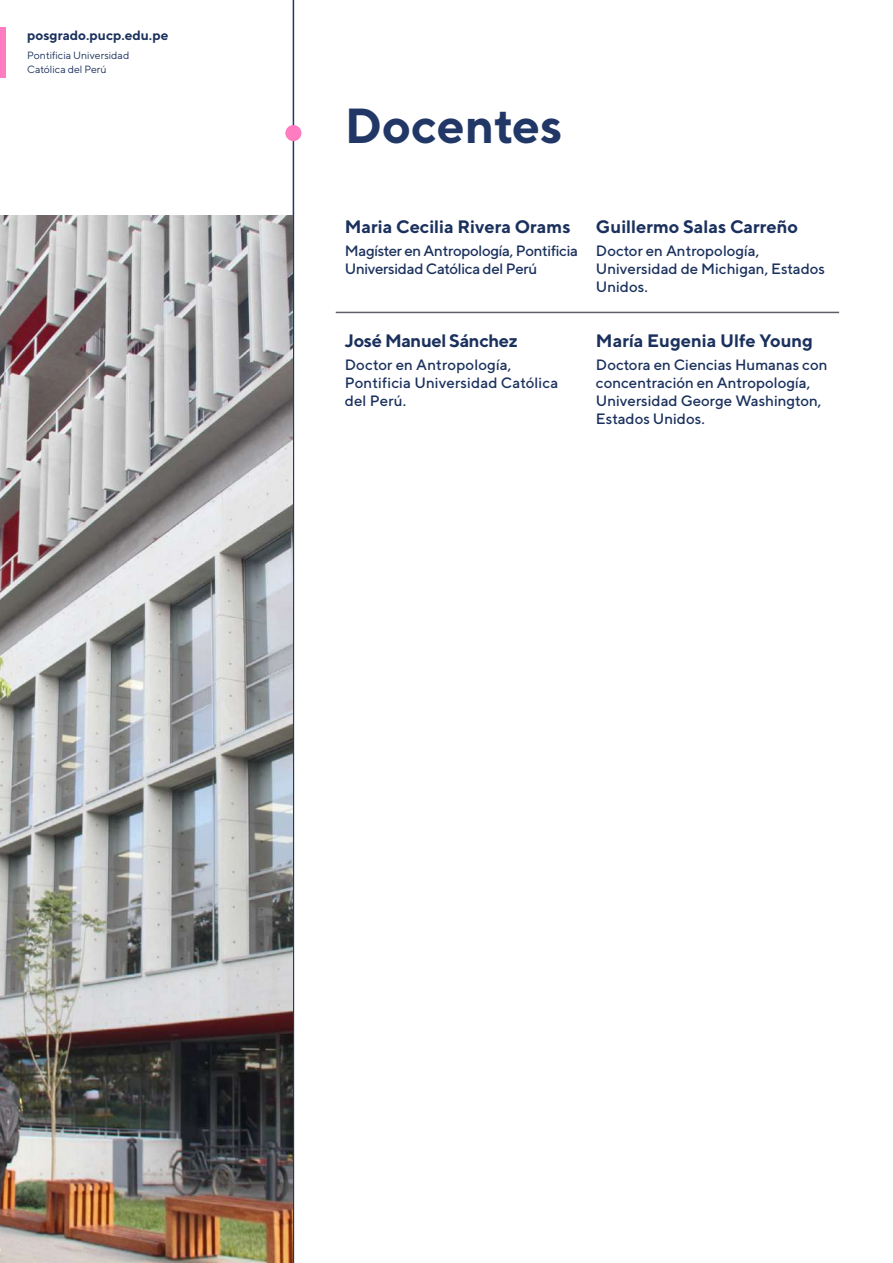
<style>
.page{position:relative;width:893px;height:1263px;background:#fff}
.page>*{position:absolute;margin:0;border:0;box-sizing:border-box;transform-origin:0 0}
.t1{font:700 49.2px "TT Norms";color:#213766}
.t2{font:700 18px "TT Norms";color:#1b315d}
.t3{font:700 18px "TT Norms";letter-spacing:-.02em;color:#1b315d}
.t4{font:500 15px/18px "TT Norms";color:#1b315d}
.t5{font:500 15px/18px "TT Norms";letter-spacing:-.02em;color:#1b315d}
.t6{font:700 13.5px "TT Norms";color:#1b315d}
.t7{font:10.5px/13.8px "TT Norms";color:#1b315d}
</style>
<div class="page">
<div style="left:0;top:28px;width:5px;height:50px;background:#ff7cc1"></div>
<hr style="left:293px;top:0;width:1px;height:1263px;background:#213766">
<div style="left:285px;top:125px;width:16px;height:16px;background:#ff7cc1;border-radius:50%"></div>
<hr style="left:336px;top:312px;width:503px;height:1px;background:#5c5e68">
<img style="left:0;top:216px;width:293px;height:1047px">
<p class="t6" style="left:27px;top:27px;width:143px">posgrado.pucp.edu.pe</p>
<p class="t7" style="left:27px;top:48px;width:104px">Pontificia Universidad<br>Católica del Perú</p>
<h1 class="t1" style="left:345px;top:95px;width:219px">Docentes</h1>
<p class="t2" style="left:345px;top:215px;width:227px">Maria Cecilia Rivera Orams</p>
<p class="t2" style="left:596px;top:215px;width:204px">Guillermo Salas Carreño</p>
<p class="t5" style="left:345px;top:241px;width:235px">Magíster en Antropología, Pontificia<br>Universidad Católica del Perú</p>
<p class="t4" style="left:596px;top:241px;width:231px">Doctor en Antropología,<br>Universidad de Michigan, Estados<br>Unidos.</p>
<p class="t3" style="left:345px;top:329px;width:174px">José Manuel Sánchez</p>
<p class="t2" style="left:596px;top:329px;width:219px">María Eugenia Ulfe Young</p>
<p class="t4" style="left:345px;top:355px;width:215px">Doctor en Antropología,<br>Pontificia Universidad Católica del Perú.</p>
<p class="t4" style="left:596px;top:355px;width:233px">Doctora en Ciencias Humanas con concentración en Antropología,<br>Universidad George Washington,<br>Estados Unidos.</p>
</div>
